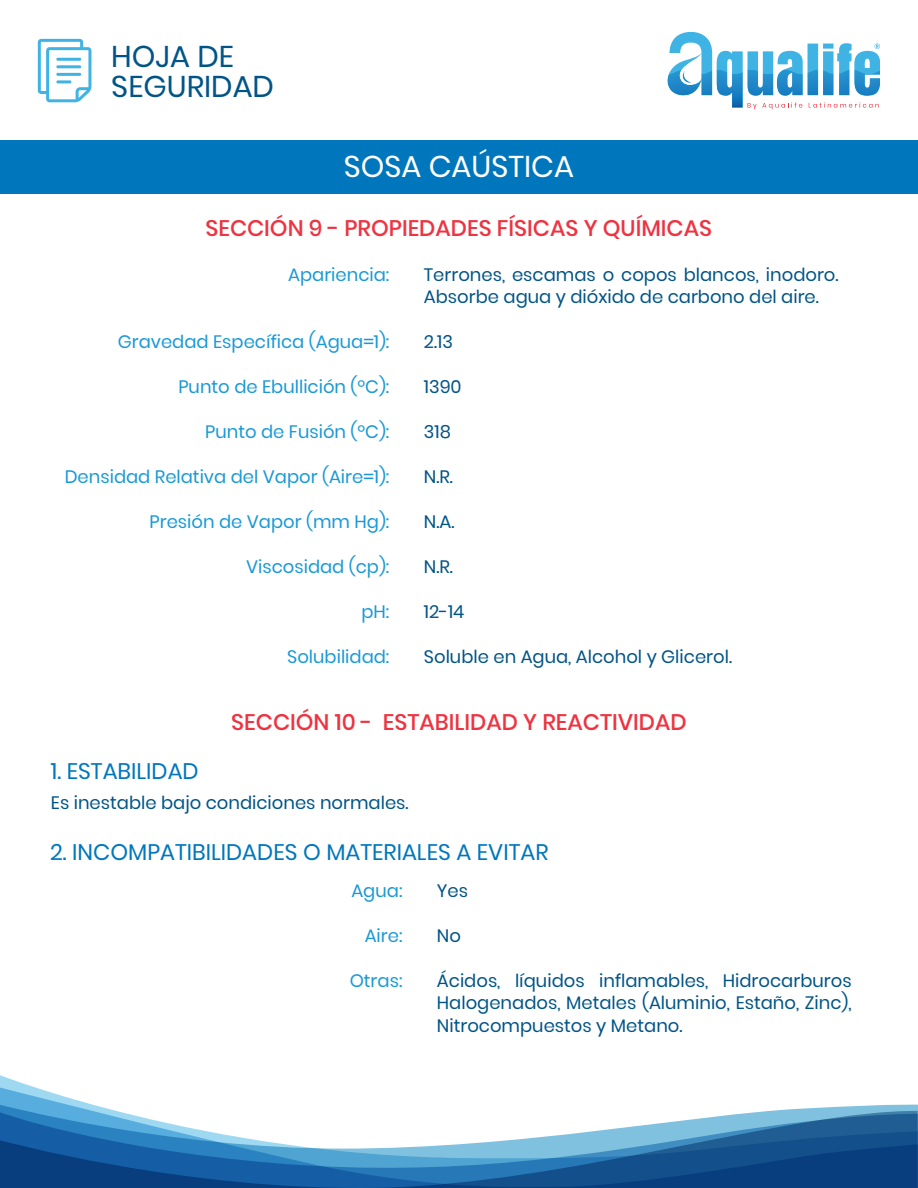
<style>
.page{position:relative;width:918px;height:1188px;background:#fff}
.page>*{position:absolute;margin:0;border:0;box-sizing:border-box;transform-origin:0 0}
.t1{font:30px/30px "Poppins";color:#015486}
.t2{font:30px "Poppins";color:#fff}
.t3{font:500 22.5px "Poppins";color:#ee3341}
.t4{font:22.5px "Poppins";color:#0077bd}
.t5{font:18px/22.5px "Poppins";color:#015486}
.t6{font:18px "Poppins";color:#1999d6}
</style>
<div class="page">
<div style="left:0;top:140px;width:918px;height:54px;background:#0077bd"></div>
<svg style="left:0;top:1087px;width:918px;height:18px"></svg>
<svg style="left:0;top:1105px;width:918px;height:6px"></svg>
<svg style="left:0;top:1111px;width:918px;height:77px"></svg>
<svg style="left:38px;top:39px;width:53px;height:63px"></svg>
<svg style="left:668px;top:32px;width:212px;height:77px"></svg>
<h1 class="t1" style="left:111px;top:41px;width:164px">HOJA DE<br>SEGURIDAD</h1>
<h1 class="t2" style="left:344px;top:147px;width:232px">SOSA CAÚSTICA</h1>
<p class="t3" style="left:205px;top:214px;width:508px">SECCIÓN 9 - PROPIEDADES FÍSICAS Y QUÍMICAS</p>
<p class="t6" style="left:288px;top:263px;width:103px">Apariencia:</p>
<p class="t6" style="left:118px;top:330px;width:273px">Gravedad Específica (Agua=1):</p>
<p class="t6" style="left:178px;top:375px;width:213px">Punto de Ebullición (ºC):</p>
<p class="t6" style="left:205px;top:420px;width:186px">Punto de Fusión (ºC):</p>
<p class="t6" style="left:65px;top:465px;width:326px">Densidad Relativa del Vapor (Aire=1):</p>
<p class="t6" style="left:150px;top:510px;width:241px">Presión de Vapor (mm Hg):</p>
<p class="t6" style="left:246px;top:555px;width:145px">Viscosidad (cp):</p>
<p class="t6" style="left:361px;top:600px;width:29px">pH:</p>
<p class="t6" style="left:287px;top:645px;width:104px">Solubilidad:</p>
<p class="t5" style="left:424px;top:263px;width:416px">Terrones, escamas o copos blancos, inodoro.<br>Absorbe agua y dióxido de carbono del aire.</p>
<p class="t5" style="left:424px;top:330px;width:31px">2.13</p>
<p class="t5" style="left:424px;top:375px;width:39px">1390</p>
<p class="t5" style="left:424px;top:420px;width:29px">318</p>
<p class="t5" style="left:424px;top:465px;width:31px">N.R.</p>
<p class="t5" style="left:424px;top:510px;width:32px">N.A.</p>
<p class="t5" style="left:424px;top:555px;width:31px">N.R.</p>
<p class="t5" style="left:424px;top:600px;width:42px">12-14</p>
<p class="t5" style="left:424px;top:645px;width:310px">Soluble en Agua, Alcohol y Glicerol.</p>
<p class="t4" style="left:51px;top:756px;width:149px">1. ESTABILIDAD</p>
<p class="t3" style="left:231px;top:709px;width:457px">SECCIÓN 10 - ESTABILIDAD Y REACTIVIDAD</p>
<p class="t5" style="left:51px;top:791px;width:359px">Es inestable bajo condiciones normales.</p>
<p class="t4" style="left:50px;top:837px;width:500px">2. INCOMPATIBILIDADES O MATERIALES A EVITAR</p>
<p class="t6" style="left:351px;top:879px;width:53px">Agua:</p>
<p class="t6" style="left:365px;top:924px;width:39px">Aire:</p>
<p class="t6" style="left:350px;top:969px;width:54px">Otras:</p>
<p class="t5" style="left:437px;top:879px;width:33px">Yes</p>
<p class="t5" style="left:437px;top:924px;width:26px">No</p>
<p class="t5" style="left:437px;top:969px;width:416px;text-align:justify">Ácidos, líquidos inflamables, Hidrocarburos Halogenados, Metales (Aluminio, Estaño, Zinc), Nitrocompuestos y Metano.</p>
</div>
